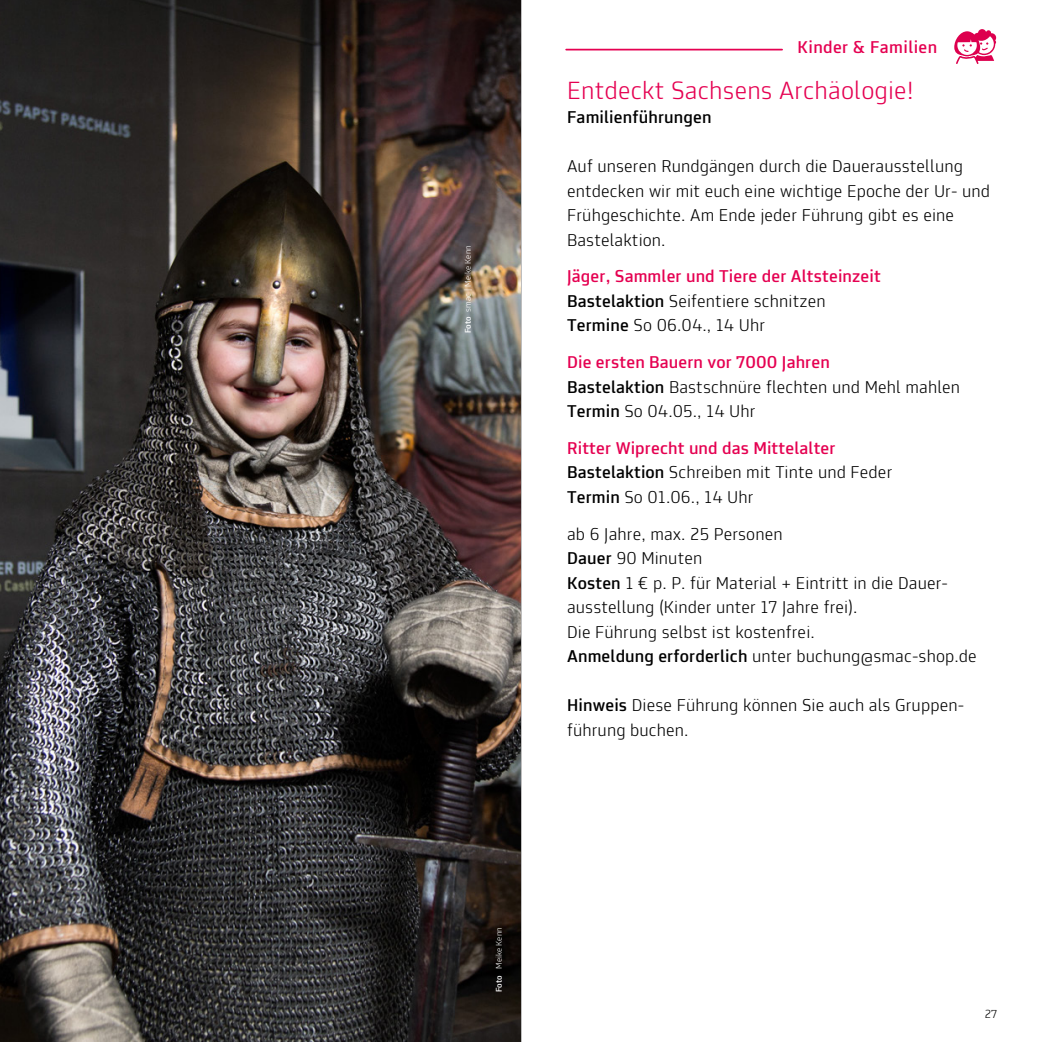
<style>
.page{position:relative;width:1042px;height:1042px;background:#fff}
.page>*{position:absolute;margin:0;border:0;box-sizing:border-box;transform-origin:0 0}
.H2_Veranstaltungstitel{font:26.25px "Tram SMAC Standard";letter-spacing:.005em;color:#e50051}
.P_TRAM_Fließtext{font:18.03px/24.5px "Tram SMAC Standard";letter-spacing:.005em;color:#000}
.P_TRAM_Fließtext-2{font:700 18.03px "Tram SMAC Standard";letter-spacing:.005em;color:#e50051}
.H3_Subtitel{font:700 18.03px "Tram SMAC Standard";letter-spacing:.005em;color:#000}
.H1_Rubrik_rechts{font:700 18.03px "Tram SMAC Standard";letter-spacing:.02em;color:#e50051}
.t1{font:12.25px "Tram SMAC Standard";color:#000}
.t2{font:8.75px "Tram SMAC Standard";letter-spacing:.005em;color:#fff}
.s1{font-weight:700}
</style>
<div class="page">
<hr style="left:520px;top:0;width:2px;height:1042px;background:#9d9d9c">
<img style="left:0;top:0;width:521px;height:1042px">
<svg style="left:954px;top:29px;width:42px;height:35px"></svg>
<hr style="left:566px;top:49px;width:216px;height:1px;background:#e50051">
<p class="t2" style="left:462px;top:333px;width:89px;rotate:-90deg"><span class="s1">Foto</span> smac | Meike Kenn</p>
<h1 class="H1_Rubrik_rechts" style="left:797px;top:35px;width:141px">Kinder &amp; Familien</h1>
<h2 class="H2_Veranstaltungstitel" style="left:567px;top:72px;width:348px">Entdeckt Sachsens Archäologie!</h2>
<h3 class="H3_Subtitel" style="left:567px;top:105px;width:146px">Familienführungen</h3>
<p class="P_TRAM_Fließtext" style="left:567px;top:153px;width:424px">Auf unseren Rundgängen durch die Dauerausstellung entdecken wir mit euch eine wichtige Epoche der Ur- und Frühgeschichte. Am Ende jeder Führung gibt es eine Bastelaktion.</p>
<p class="P_TRAM_Fließtext-2" style="left:567px;top:264px;width:315px">Jäger, Sammler und Tiere der Altsteinzeit</p>
<p class="P_TRAM_Fließtext" style="left:567px;top:288px;width:260px"><span class="s1">Bastelaktion</span> Seifentiere schnitzen</p>
<p class="P_TRAM_Fließtext" style="left:567px;top:312px;width:199px"><span class="s1">Termine</span> So 06.04., 14 Uhr</p>
<p class="P_TRAM_Fließtext-2" style="left:567px;top:350px;width:264px">Die ersten Bauern vor 7000 Jahren</p>
<p class="P_TRAM_Fließtext" style="left:567px;top:373px;width:394px"><span class="s1">Bastelaktion</span> Bastschnüre flechten und Mehl mahlen</p>
<p class="P_TRAM_Fließtext" style="left:567px;top:398px;width:190px"><span class="s1">Termin</span> So 04.05., 14 Uhr</p>
<p class="P_TRAM_Fließtext-2" style="left:567px;top:435px;width:270px">Ritter Wiprecht und das Mittelalter</p>
<p class="P_TRAM_Fließtext" style="left:567px;top:459px;width:327px"><span class="s1">Bastelaktion</span> Schreiben mit Tinte und Feder</p>
<p class="P_TRAM_Fließtext" style="left:567px;top:484px;width:188px"><span class="s1">Termin</span> So 01.06., 14 Uhr</p>
<p class="P_TRAM_Fließtext" style="left:567px;top:520px;width:217px">ab 6 Jahre, max. 25 Personen</p>
<p class="P_TRAM_Fließtext" style="left:567px;top:545px;width:137px"><span class="s1">Dauer</span> 90 Minuten</p>
<p class="P_TRAM_Fließtext" style="left:567px;top:569px;width:382px"><span class="s1">Kosten</span> 1 € p. P. für Material + Eintritt in die Dauer&shy;ausstellung (Kinder unter 17 Jahre frei).</p>
<p class="P_TRAM_Fließtext" style="left:567px;top:618px;width:249px">Die Führung selbst ist kostenfrei.</p>
<p class="P_TRAM_Fließtext" style="left:567px;top:643px;width:411px"><span class="s1">Anmeldung erforderlich</span> unter buchung@smac-shop.de</p>
<p class="P_TRAM_Fließtext" style="left:567px;top:692px;width:398px"><span class="s1">Hinweis</span> Diese Führung können Sie auch als Gruppen&shy;führung buchen.</p>
<p class="t2" style="left:493px;top:992px;width:66px;rotate:-90deg"><span class="s1">Foto</span> Meike Kenn</p>
<p class="t1" style="left:984px;top:1005px;width:14px">27</p>
</div>
